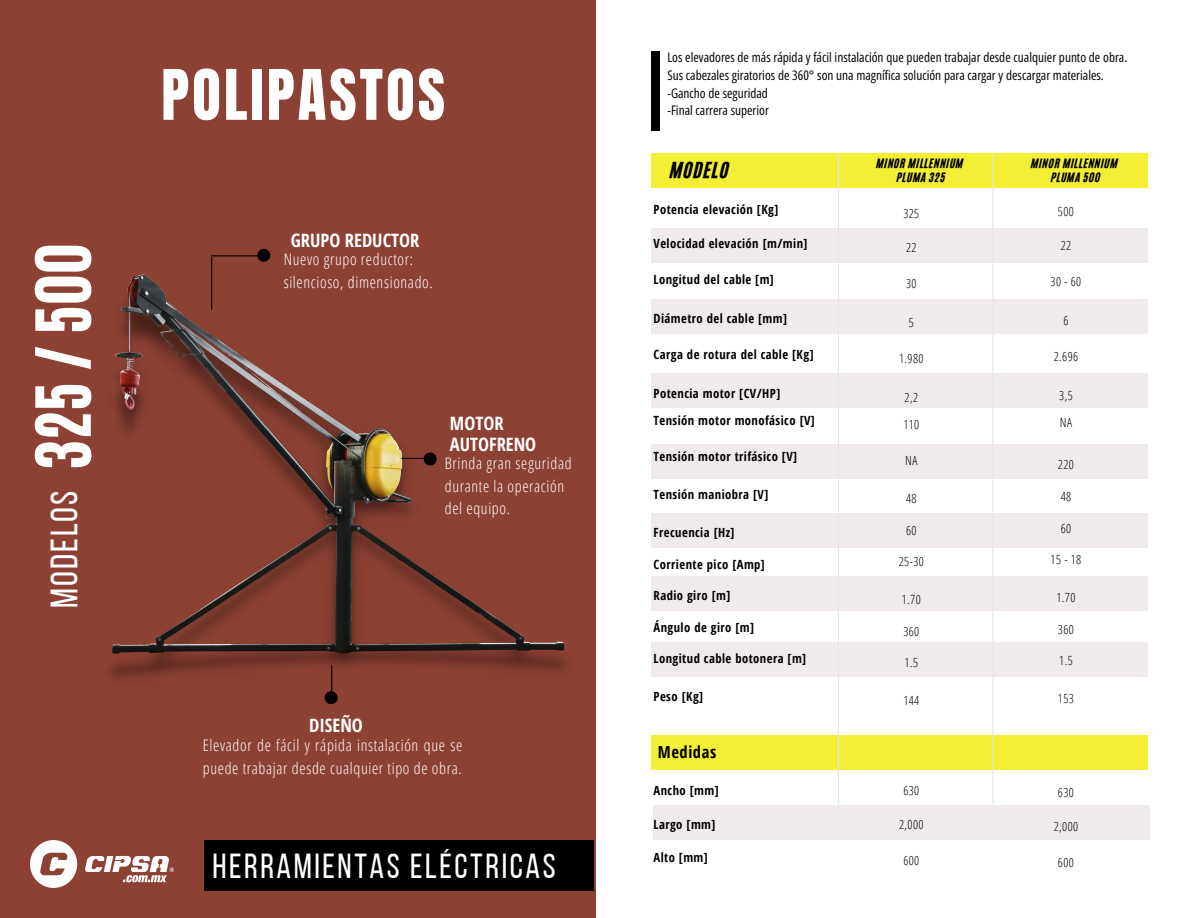
<style>
.page{position:relative;width:1188px;height:918px;background:#fff}
.page>*{position:absolute;margin:0;border:0;box-sizing:border-box;transform-origin:0 0}
.t1{font:62.85px "CA Generated";color:#fff}
.t2{font:59.25px "Anton";letter-spacing:.05em;color:#fff}
.t3{font:38.1px "Bebas Neue";letter-spacing:.05em;color:#fff}
.t4{font:34.65px "Bebas Neue";letter-spacing:.075em;color:#fff}
.t5{font:18.6px "CA Generated";letter-spacing:.05em;color:#000}
.t6{font:700 18.45px/20.2px "Open Sans Condensed";color:#fff}
.t7{font:700 16.5px "Open Sans Condensed";letter-spacing:.035em;color:#000}
.t8{font:300 15.9px/22.5px "Open Sans Condensed";letter-spacing:.04em;color:#fff}
.t9{font:13.2px "Open Sans Hebrew Condensed";color:#000}
.t10{font:700 12.6px "Open Sans Condensed";letter-spacing:.035em;color:#000}
.t11{font:300 12.6px "Open Sans Condensed";letter-spacing:.035em;color:#000}
.t12{font:10.8px "CA Generated";letter-spacing:.05em;color:#000}
</style>
<div class="page">
<div style="left:0;top:0;width:595px;height:918px;background:#8d4133"></div>
<img style="left:109px;top:274px;width:458px;height:417px">
<img style="left:31px;top:840px;width:143px;height:47px">
<div style="left:205px;top:840px;width:389px;height:50px;background:#000"></div>
<svg style="left:257px;top:249px;width:13px;height:13px"></svg>
<hr style="left:331px;top:666px;width:1px;height:31px;background:#000">
<svg style="left:325px;top:691px;width:13px;height:13px"></svg>
<div style="left:651px;top:735px;width:496px;height:35px;background:#f4ee35"></div>
<div style="left:651px;top:153px;width:496px;height:35px;background:#f4ee35"></div>
<div style="left:651px;top:229px;width:496px;height:34px;background:#f1eaea"></div>
<div style="left:651px;top:576px;width:497px;height:35px;background:#f1eaea"></div>
<div style="left:651px;top:642px;width:497px;height:35px;background:#f1eaea"></div>
<div style="left:651px;top:444px;width:496px;height:35px;background:#f1eaea"></div>
<div style="left:651px;top:513px;width:496px;height:35px;background:#f1eaea"></div>
<div style="left:651px;top:299px;width:496px;height:35px;background:#f1eaea"></div>
<div style="left:651px;top:373px;width:497px;height:35px;background:#f1eaea"></div>
<hr style="left:992px;top:154px;width:2px;height:650px;background:#e3e6ed">
<hr style="left:838px;top:154px;width:1px;height:650px;background:#e3e6ed">
<div style="left:651px;top:51px;width:8px;height:80px;background:#000"></div>
<hr style="left:212px;top:255px;width:51px;height:1px;background:#000">
<svg style="left:401px;top:453px;width:36px;height:12px"></svg>
<hr style="left:211px;top:258px;width:1px;height:51px;background:#000">
<div style="left:654px;top:805px;width:496px;height:35px;background:#f1eaea"></div>
<p class="t1" style="left:18px;top:470px;width:228px;rotate:-90deg">325 / 500</p>
<p class="t3" style="left:49px;top:608px;width:118px;rotate:-90deg">MODELOS</p>
<p class="t2" style="left:161px;top:52px;width:285px">POLIPASTOS</p>
<p class="t6" style="left:291px;top:229px;width:130px">GRUPO REDUCTOR</p>
<p class="t8" style="left:284px;top:248px;width:151px">Nuevo grupo reductor: silencioso, dimensionado.</p>
<p class="t6" style="left:450px;top:413px;width:88px">MOTOR<br>AUTOFRENO</p>
<p class="t8" style="left:445px;top:452px;width:129px">Brinda gran seguridad durante la operación del equipo.</p>
<p class="t6" style="left:309px;top:715px;width:55px">DISEÑO</p>
<p class="t8" style="left:203px;top:734px;width:261px">Elevador de fácil y rápida instalación que se puede trabajar desde cualquier tipo de obra.</p>
<p class="t4" style="left:212px;top:852px;width:345px">HERRAMIENTAS ELÉCTRICAS</p>
<p class="t9" style="left:667px;top:50px;width:462px">Los elevadores de más rápida y fácil instalación que pueden trabajar desde cualquier punto de obra.</p>
<p class="t9" style="left:667px;top:68px;width:438px">Sus cabezales giratorios de 360° son una magnífica solución para cargar y descargar materiales.</p>
<p class="t9" style="left:667px;top:85px;width:102px">-Gancho de seguridad</p>
<p class="t9" style="left:667px;top:103px;width:103px">-Final carrera superior</p>
<p class="t5" style="left:670px;top:157px;width:60px">MODELO</p>
<p class="t10" style="left:654px;top:201px;width:126px">Potencia elevación [Kg]</p>
<p class="t10" style="left:654px;top:235px;width:155px">Velocidad elevación [m/min]</p>
<p class="t10" style="left:654px;top:271px;width:122px">Longitud del cable [m]</p>
<p class="t10" style="left:654px;top:310px;width:135px">Diámetro del cable [mm]</p>
<p class="t10" style="left:654px;top:345px;width:162px">Carga de rotura del cable [Kg]</p>
<p class="t10" style="left:654px;top:384px;width:128px">Potencia motor [CV/HP]</p>
<p class="t10" style="left:654px;top:412px;width:163px">Tensión motor monofásico [V]</p>
<p class="t10" style="left:654px;top:448px;width:145px">Tensión motor trifásico [V]</p>
<p class="t10" style="left:654px;top:486px;width:116px">Tensión maniobra [V]</p>
<p class="t10" style="left:654px;top:523px;width:83px">Frecuencia [Hz]</p>
<p class="t10" style="left:654px;top:555px;width:113px">Corriente pico [Amp]</p>
<p class="t10" style="left:654px;top:587px;width:78px">Radio giro [m]</p>
<p class="t10" style="left:654px;top:618px;width:102px">Ángulo de giro [m]</p>
<p class="t10" style="left:654px;top:650px;width:154px">Longitud cable botonera [m]</p>
<p class="t10" style="left:654px;top:688px;width:51px">Peso [Kg]</p>
<p class="t7" style="left:658px;top:741px;width:60px">Medidas</p>
<p class="t10" style="left:654px;top:782px;width:67px">Ancho [mm]</p>
<p class="t10" style="left:654px;top:815px;width:63px">Largo [mm]</p>
<p class="t10" style="left:654px;top:849px;width:56px">Alto [mm]</p>
<p class="t12" style="left:877px;top:155px;width:88px">MINOR MILLENNIUM</p>
<p class="t12" style="left:897px;top:170px;width:50px">PLUMA 325</p>
<p class="t11" style="left:903px;top:205px;width:18px">325</p>
<p class="t11" style="left:906px;top:239px;width:12px">22</p>
<p class="t11" style="left:906px;top:274px;width:12px">30</p>
<p class="t11" style="left:909px;top:313px;width:7px">5</p>
<p class="t11" style="left:899px;top:349px;width:26px">1.980</p>
<p class="t11" style="left:905px;top:388px;width:15px">2,2</p>
<p class="t11" style="left:903px;top:416px;width:18px">110</p>
<p class="t11" style="left:905px;top:452px;width:14px">NA</p>
<p class="t11" style="left:906px;top:489px;width:12px">48</p>
<p class="t11" style="left:906px;top:521px;width:12px">60</p>
<p class="t11" style="left:899px;top:553px;width:27px">25-30</p>
<p class="t11" style="left:902px;top:591px;width:21px">1.70</p>
<p class="t11" style="left:903px;top:622px;width:18px">360</p>
<p class="t11" style="left:905px;top:654px;width:15px">1.5</p>
<p class="t11" style="left:903px;top:692px;width:18px">144</p>
<p class="t11" style="left:903px;top:782px;width:18px">630</p>
<p class="t11" style="left:899px;top:815px;width:26px">2,000</p>
<p class="t11" style="left:903px;top:851px;width:18px">600</p>
<p class="t12" style="left:1031px;top:155px;width:88px">MINOR MILLENNIUM</p>
<p class="t12" style="left:1051px;top:170px;width:51px">PLUMA 500</p>
<p class="t11" style="left:1058px;top:203px;width:18px">500</p>
<p class="t11" style="left:1061px;top:237px;width:12px">22</p>
<p class="t11" style="left:1051px;top:272px;width:32px">30 - 60</p>
<p class="t11" style="left:1063px;top:311px;width:7px">6</p>
<p class="t11" style="left:1054px;top:347px;width:26px">2.696</p>
<p class="t11" style="left:1059px;top:386px;width:15px">3,5</p>
<p class="t11" style="left:1060px;top:414px;width:14px">NA</p>
<p class="t11" style="left:1058px;top:456px;width:18px">220</p>
<p class="t11" style="left:1061px;top:487px;width:12px">48</p>
<p class="t11" style="left:1061px;top:519px;width:12px">60</p>
<p class="t11" style="left:1051px;top:551px;width:32px">15 - 18</p>
<p class="t11" style="left:1056px;top:589px;width:21px">1.70</p>
<p class="t11" style="left:1058px;top:620px;width:18px">360</p>
<p class="t11" style="left:1059px;top:652px;width:15px">1.5</p>
<p class="t11" style="left:1058px;top:690px;width:18px">153</p>
<p class="t11" style="left:1058px;top:784px;width:18px">630</p>
<p class="t11" style="left:1054px;top:817px;width:26px">2,000</p>
<p class="t11" style="left:1058px;top:853px;width:18px">600</p>
</div>
